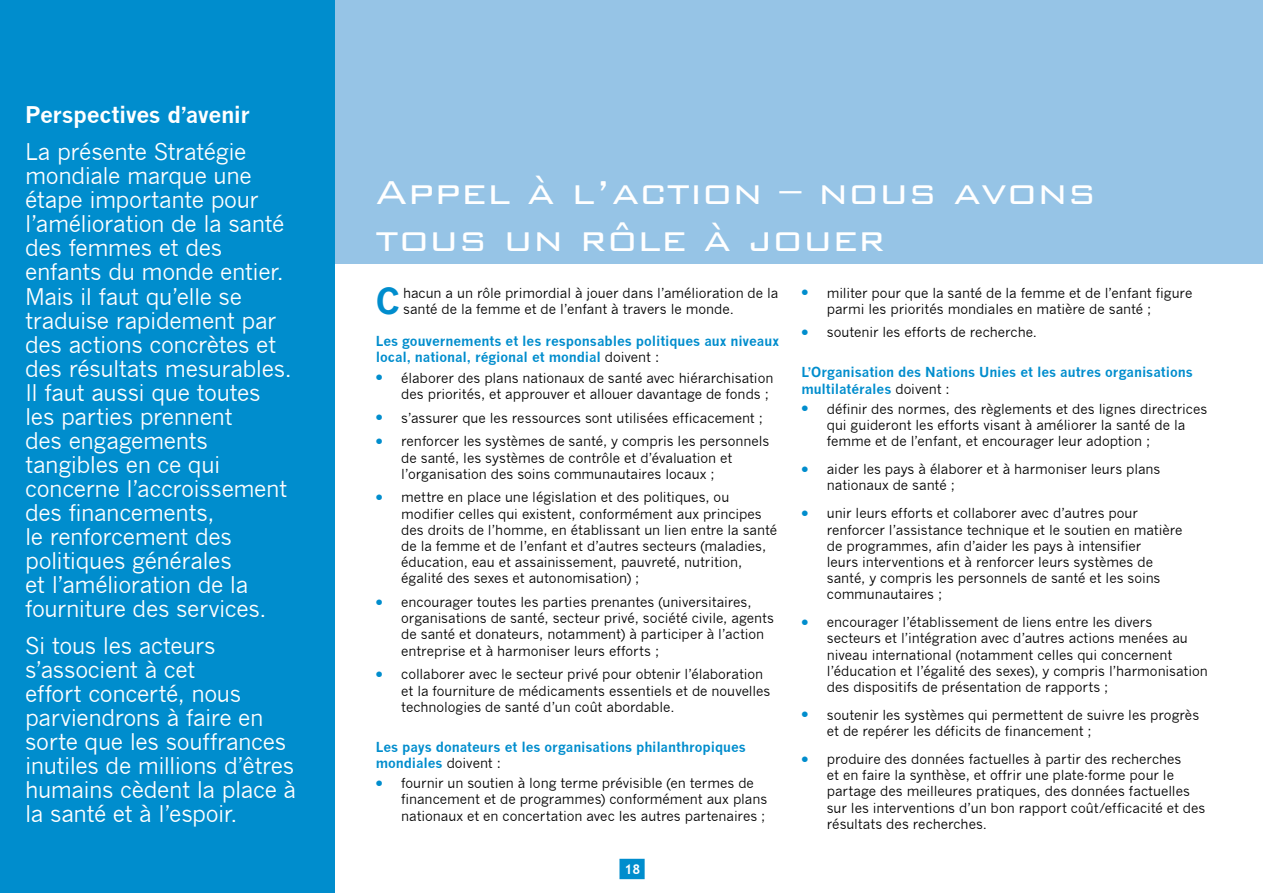
<style>
.page{position:relative;width:1263px;height:893px;background:#fff}
.page>*{position:absolute;margin:0;border:0;box-sizing:border-box;transform-origin:0 0}
.t1{font:300 44.25px/46.5px "Bank Gothic";color:#fff}
.t2{font:700 35.25px "News Gothic";color:#008dcd}
.t3{font:22.5px/24px "News Gothic";letter-spacing:-.02em;color:#fff}
.t4{font:700 22.5px "News Gothic";letter-spacing:-.02em;color:#fff}
.t5{font:13.5px/16.2px "News Gothic";letter-spacing:-.005em;color:#000}
.t6{font:700 13.5px/16.2px "News Gothic";letter-spacing:-.005em;color:#008dcd}
.t7{font:700 13.5px "Trebuchet MS";color:#fff}
.s1{font-weight:400;color:#000}
.s2{font-weight:700;font-size:19.5px;color:#008dcd}
</style>
<div class="page">
<svg style="left:619px;top:859px;width:26px;height:20px"></svg>
<div style="left:0;top:0;width:1263px;height:264px;background:#96c4e6"></div>
<div style="left:0;top:0;width:334px;height:893px;background:#008dcd"></div>
<h3 class="t4" style="left:25px;top:101px;width:226px">Perspectives d’avenir</h3>
<p class="t3" style="left:25px;top:140px;width:268px">La présente Stratégie mondiale marque une étape importante pour l’amélioration de la santé des femmes et des enfants du monde entier.<br>Mais il faut qu’elle se traduise rapidement par des actions concrètes et des résultats mesurables.<br>Il faut aussi que toutes les parties prennent<br>des engagements tangibles en ce qui concerne l’accroissement des financements,<br>le renforcement des politiques générales<br>et l’amélioration de la fourniture des services.</p>
<h3 class="t3" style="left:25px;top:634px;width:273px">Si tous les acteurs s’associent à cet<br>effort concerté, nous parviendrons à faire en sorte que les souffrances inutiles de millions d’êtres humains cèdent la place à la santé et à l’espoir.</h3>
<h1 class="t1" style="left:375px;top:164px;width:722px">Appel à l’action – nous avons tous un rôle à jouer</h1>
<h2 class="t2" style="left:376px;top:279px;width:26px">C</h2>
<p class="t5" style="left:403px;top:285px;width:377px">hacun a un rôle primordial à jouer dans l’amélioration de la santé de la femme et de l’enfant à travers le monde.</p>
<p class="t6" style="left:376px;top:333px;width:405px">Les gouvernements et les responsables politiques aux niveaux local, national, régional et mondial <span class="s1">doivent :</span></p>
<p class="t5" style="left:401px;top:370px;width:374px;text-indent:-26px"><span class="s2">•</span> élaborer des plans nationaux de santé avec hiérarchisation des priorités, et approuver et allouer davantage de fonds ;</p>
<p class="t5" style="left:376px;top:410px;width:389px"><span class="s2">•</span> s’assurer que les ressources sont utilisées efficacement ;</p>
<p class="t5" style="left:401px;top:433px;width:370px;text-indent:-26px"><span class="s2">•</span> renforcer les systèmes de santé, y compris les personnels de santé, les systèmes de contrôle et d’évaluation et l’organisation des soins communautaires locaux ;</p>
<p class="t5" style="left:401px;top:489px;width:377px;text-indent:-26px"><span class="s2">•</span> mettre en place une législation et des politiques, ou modifier celles qui existent, conformément aux principes des droits de l’homme, en établissant un lien entre la santé de la femme et de l’enfant et d’autres secteurs (maladies, éducation, eau et assainissement, pauvreté, nutrition, égalité des sexes et autonomisation) ;</p>
<p class="t5" style="left:401px;top:594px;width:374px;text-indent:-26px"><span class="s2">•</span> encourager toutes les parties prenantes (universitaires, organisations de santé, secteur privé, société civile, agents de santé et donateurs, notamment) à participer à l’action entreprise et à harmoniser leurs efforts ;</p>
<p class="t5" style="left:401px;top:666px;width:371px;text-indent:-26px"><span class="s2">•</span> collaborer avec le secteur privé pour obtenir l’élaboration et la fourniture de médicaments essentiels et de nouvelles technologies de santé d’un coût abordable.</p>
<p class="t6" style="left:376px;top:738px;width:372px">Les pays donateurs et les organisations philanthropiques mondiales <span class="s1">doivent :</span></p>
<p class="t5" style="left:401px;top:775px;width:367px;text-indent:-26px"><span class="s2">•</span> fournir un soutien à long terme prévisible (en termes de financement et de programmes) conformément aux plans nationaux et en concertation avec les autres partenaires ;</p>
<p class="t7" style="left:624px;top:861px;width:18px">18</p>
<p class="t5" style="left:827px;top:285px;width:367px;text-indent:-26px"><span class="s2">•</span> militer pour que la santé de la femme et de l’enfant figure parmi les priorités mondiales en matière de santé ;</p>
<p class="t5" style="left:801px;top:325px;width:237px"><span class="s2">•</span> soutenir les efforts de recherche.</p>
<p class="t6" style="left:801px;top:364px;width:393px">L’Organisation des Nations Unies et les autres organisations multilatérales <span class="s1">doivent :</span></p>
<p class="t5" style="left:827px;top:401px;width:382px;text-indent:-26px"><span class="s2">•</span> définir des normes, des règlements et des lignes directrices qui guideront les efforts visant à améliorer la santé de la femme et de l’enfant, et encourager leur adoption ;</p>
<p class="t5" style="left:827px;top:461px;width:335px;text-indent:-26px"><span class="s2">•</span> aider les pays à élaborer et à harmoniser leurs plans nationaux de santé ;</p>
<p class="t5" style="left:827px;top:505px;width:357px;text-indent:-26px"><span class="s2">•</span> unir leurs efforts et collaborer avec d’autres pour renforcer l’assistance technique et le soutien en matière de programmes, afin d’aider les pays à intensifier<br>leurs interventions et à renforcer leurs systèmes de santé, y compris les personnels de santé et les soins communautaires ;</p>
<p class="t5" style="left:827px;top:614px;width:382px;text-indent:-26px"><span class="s2">•</span> encourager l’établissement de liens entre les divers secteurs et l’intégration avec d’autres actions menées au niveau international (notamment celles qui concernent l’éducation et l’égalité des sexes), y compris l’harmonisation des dispositifs de présentation de rapports ;</p>
<p class="t5" style="left:827px;top:707px;width:374px;text-indent:-26px"><span class="s2">•</span> soutenir les systèmes qui permettent de suivre les progrès et de repérer les déficits de financement ;</p>
<p class="t5" style="left:827px;top:751px;width:380px;text-indent:-26px"><span class="s2">•</span> produire des données factuelles à partir des recherches<br>et en faire la synthèse, et offrir une plate-forme pour le partage des meilleures pratiques, des données factuelles sur les interventions d’un bon rapport coût/efficacité et des résultats des recherches.</p>
</div>
